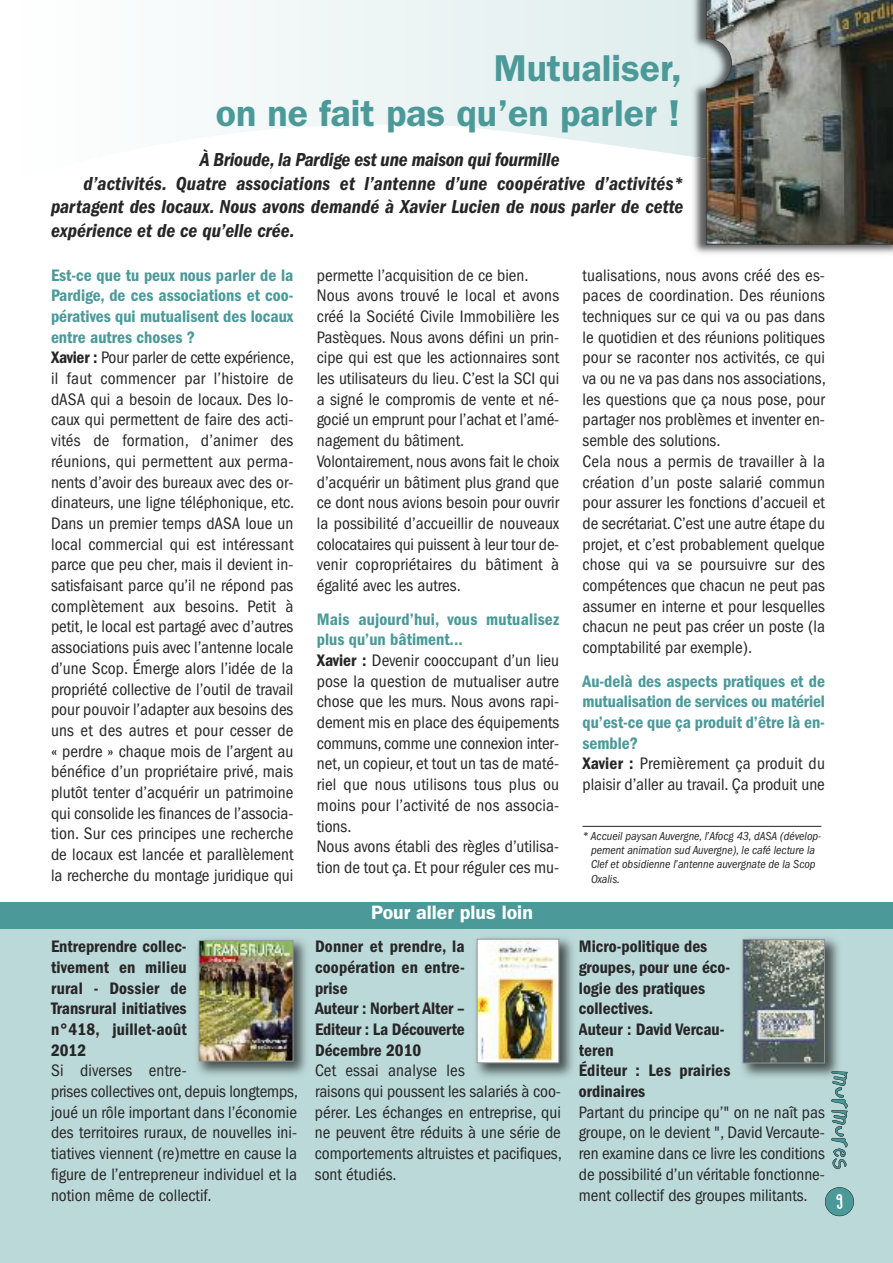
<style>
.page{position:relative;width:893px;height:1263px;background:#fff}
.page>*{position:absolute;margin:0;border:0;box-sizing:border-box;transform-origin:0 0}
.t1{font:600 37.5px/45px "ITC Franklin Gothic Std";color:#4b9999;text-align:right}
.t2{font:19.5px "ITC Franklin Gothic Std Dm Cd It";color:#272627}
.t3{font:600 19.5px "ITC Franklin Gothic Std";color:#fff}
.t4{font:condensed 17.25px/20.7px "ITC Franklin Gothic Std";color:#272627}
.t5{font:17.25px/20.7px "ITC Franklin Gothic Std Dm Cd";color:#272627}
.t6{font:17.25px/20.7px "ITC Franklin Gothic Std Dm Cd";color:#4b9999;text-align:justify}
.t7{font:15.15px "Childs Play Age Six";color:#fff}
.t8{font:italic condensed 12px/14.4px "ITC Franklin Gothic Std";color:#272627}
.s1{font-family:"ITC Franklin Gothic Std Dm Cd";font-stretch:normal}
</style>
<div class="page">
<div style="left:0;top:905px;width:893px;height:358px;background:#bcd9d9"></div>
<div style="left:825px;top:1187px;width:29px;height:29px;background:#4b9999;border-radius:50%"></div>
<div style="left:825px;top:1187px;width:29px;height:29px;border:1px solid #272627;border-radius:50%"></div>
<svg style="left:233px;top:0;width:457px;height:156px"></svg>
<img style="left:693px;top:188px;width:200px;height:66px">
<img style="left:690px;top:0;width:16px;height:188px">
<img style="left:706px;top:0;width:187px;height:244px">
<img style="left:707px;top:39px;width:25px;height:50px">
<svg style="left:707px;top:39px;width:24px;height:49px"></svg>
<img style="left:197px;top:939px;width:110px;height:136px">
<img style="left:201px;top:942px;width:90px;height:117px">
<div style="left:199px;top:940px;width:94px;height:121px;border:1px solid #939393"></div>
<img style="left:476px;top:938px;width:97px;height:139px">
<img style="left:479px;top:941px;width:78px;height:120px">
<div style="left:477px;top:939px;width:82px;height:124px;border:1px solid #939393"></div>
<img style="left:742px;top:938px;width:97px;height:139px">
<svg style="left:831px;top:1071px;width:17px;height:98px"></svg>
<img style="left:744px;top:941px;width:79px;height:120px">
<div style="left:742px;top:939px;width:83px;height:124px;border:1px solid #939393"></div>
<hr style="left:583px;top:826px;width:238px;height:1px;background:#272627">
<div style="left:0;top:902px;width:893px;height:27px;background:#4b9999"></div>
<h1 class="t1" style="left:216px;top:49px;width:468px">Mutualiser,<br>on ne fait pas qu’en parler !</h1>
<p class="t2" style="left:200px;top:153px;width:361px">À Brioude, la Pardige est une maison qui fourmille</p>
<p class="t2" style="left:84px;top:176px;width:602px">d’activités. Quatre associations et l’antenne d’une coopérative d’activités*</p>
<p class="t2" style="left:51px;top:200px;width:634px">partagent des locaux. Nous avons demandé à Xavier Lucien de nous parler de cette</p>
<p class="t2" style="left:51px;top:223px;width:245px">expérience et de ce qu’elle crée.</p>
<p class="t6" style="left:51px;top:266px;width:244px">Est-ce que tu peux nous parler de la Pardige, de ces associations et coo&shy;pératives qui mutualisent des locaux entre autres choses ?</p>
<p class="t4" style="left:51px;top:349px;width:245px;text-align:justify"><span class="s1">Xavier :</span> Pour parler de cette expérience, il faut commencer par l’histoire de dASA qui a besoin de locaux. Des lo&shy;caux qui permettent de faire des acti&shy;vités de formation, d’animer des réunions, qui permettent aux perma&shy;nents d’avoir des bureaux avec des or&shy;dinateurs, une ligne téléphonique, etc.<br>Dans un premier temps dASA loue un local commercial qui est intéressant parce que peu cher, mais il devient in&shy;satisfaisant parce qu’il ne répond pas complètement aux besoins. Petit à petit, le local est partagé avec d’autres associations puis avec l’antenne locale d’une Scop. Émerge alors l’idée de la propriété collective de l’outil de travail pour pouvoir l’adapter aux besoins des uns et des autres et pour cesser de « perdre » chaque mois de l’argent au bénéfice d’un propriétaire privé, mais plutôt tenter d’acquérir un patrimoine qui consolide les finances de l’associa&shy;tion. Sur ces principes une recherche de locaux est lancée et parallèlement la recherche du montage juridique qui</p>
<p class="t4" style="left:583px;top:266px;width:245px">tualisations, nous avons créé des es&shy;paces de coordination. Des réunions techniques sur ce qui va ou pas dans le quotidien et des réunions politiques pour se raconter nos activités, ce qui va ou ne va pas dans nos associations, les questions que ça nous pose, pour partager nos problèmes et inventer en&shy;semble des solutions.<br>Cela nous a permis de travailler à la création d’un poste salarié commun pour assurer les fonctions d’accueil et de secrétariat. C’est une autre étape du projet, et c’est probablement quelque chose qui va se poursuivre sur des compétences que chacun ne peut pas assumer en interne et pour lesquelles chacun ne peut pas créer un poste (la comptabilité par exemple).</p>
<p class="t6" style="left:583px;top:672px;width:244px">Au-delà des aspects pratiques et de mutualisation de services ou matériel qu’est-ce que ça produit d’être là en&shy;semble?</p>
<p class="t4" style="left:583px;top:755px;width:244px"><span class="s1">Xavier :</span> Premièrement ça produit du plaisir d’aller au travail. Ça produit une</p>
<p class="t4" style="left:317px;top:266px;width:244px">permette l’acquisition de ce bien.<br>Nous avons trouvé le local et avons créé la Société Civile Immobilière les Pastèques. Nous avons défini un prin&shy;cipe qui est que les actionnaires sont les utilisateurs du lieu. C’est la SCI qui a signé le compromis de vente et né&shy;gocié un emprunt pour l’achat et l’amé&shy;nagement du bâtiment.<br>Volontairement, nous avons fait le choix d’acquérir un bâtiment plus grand que ce dont nous avions besoin pour ouvrir la possibilité d’accueillir de nouveaux colocataires qui puissent à leur tour de&shy;venir copropriétaires du bâtiment à égalité avec les autres.</p>
<p class="t6" style="left:317px;top:610px;width:244px">Mais aujourd’hui, vous mutualisez plus qu’un bâtiment...</p>
<p class="t4" style="left:317px;top:651px;width:244px"><span class="s1">Xavier :</span> Devenir cooccupant d’un lieu pose la question de mutualiser autre chose que les murs. Nous avons rapi&shy;dement mis en place des équipements communs, comme une connexion inter&shy;net, un copieur, et tout un tas de maté&shy;riel que nous utilisons tous plus ou moins pour l’activité de nos associa&shy;tions.<br>Nous avons établi des règles d’utilisa&shy;tion de tout ça. Et pour réguler ces mu-</p>
<p class="t8" style="left:591px;top:829px;width:232px;text-indent:-9px">* Accueil paysan Auvergne, l’Afocg 43, dASA (dévelop&shy;pement animation sud Auvergne), le café lecture la Clef et obsidienne l’antenne auvergnate de la Scop Oxalis.</p>
<p class="t5" style="left:51px;top:937px;width:137px;text-align:justify">Entreprendre collec&shy;tivement en milieu rural - Dossier de Transrural initiatives n°418, juillet-août 2012</p>
<p class="t4" style="left:51px;top:1062px;width:248px">Si diverses entre-<br>prises collectives ont, depuis longtemps, joué un rôle important dans l’économie des territoires ruraux, de nouvelles ini&shy;tiatives viennent (re)mettre en cause la figure de l’entrepreneur individuel et la notion même de collectif.</p>
<p class="t3" style="left:371px;top:906px;width:163px">Pour aller plus loin</p>
<p class="t5" style="left:315px;top:937px;width:151px">Donner et prendre, la coopération en entre&shy;prise<br>Auteur : Norbert Alter –<br>Editeur : La Découverte<br>Décembre 2010</p>
<p class="t4" style="left:315px;top:1062px;width:248px">Cet essai analyse les<br>raisons qui poussent les salariés à coo&shy;pérer. Les échanges en entreprise, qui ne peuvent être réduits à une série de comportements altruistes et pacifiques, sont étudiés.</p>
<p class="t5" style="left:579px;top:937px;width:153px">Micro-politique des groupes, pour une éco&shy;logie des pratiques collectives.<br>Auteur : David Vercau&shy;teren<br>Éditeur : Les prairies ordinaires</p>
<p class="t4" style="left:579px;top:1103px;width:247px;text-align:justify">Partant du principe qu’" on ne naît pas groupe, on le devient ", David Vercaute&shy;ren examine dans ce livre les conditions de possibilité d’un véritable fonctionne&shy;ment collectif des groupes militants.</p>
<p class="t7" style="left:836px;top:1195px;width:8px">9</p>
</div>
